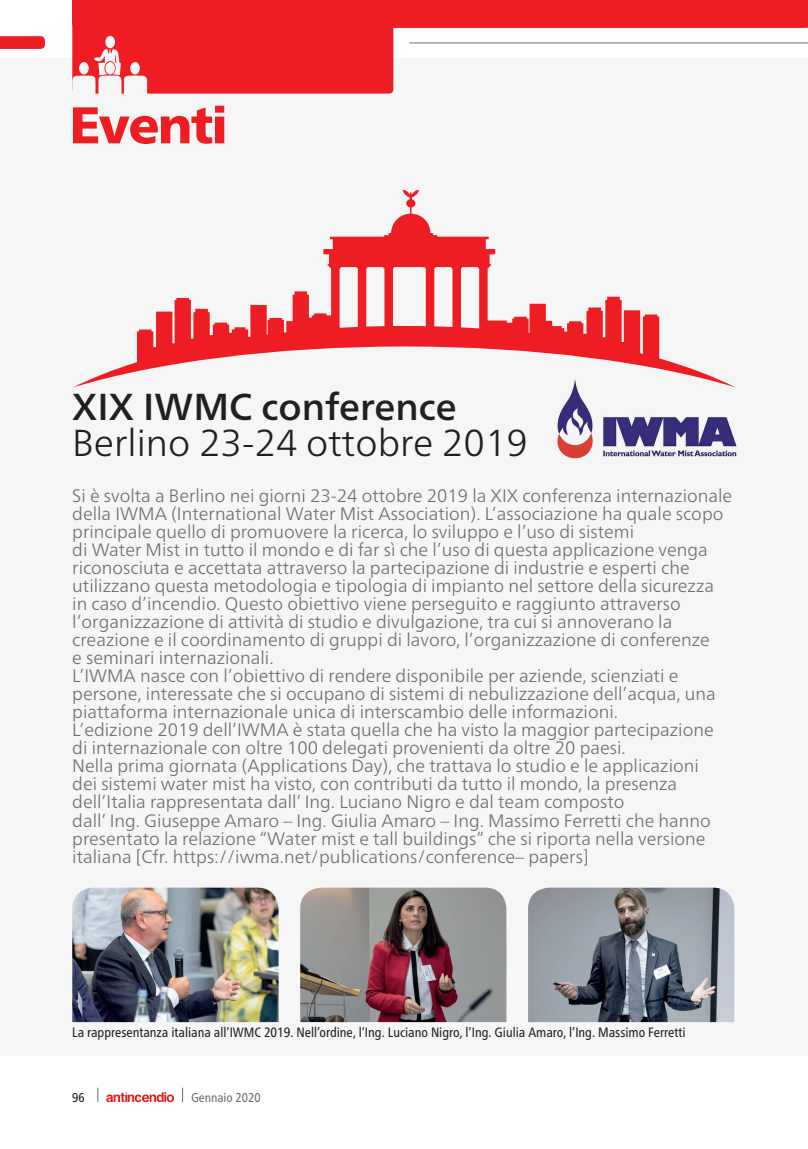
<style>
.page{position:relative;width:808px;height:1149px;background:#fff}
.page>*{position:absolute;margin:0;border:0;box-sizing:border-box;transform-origin:0 0}
.t1{font:300 37.5px "Frutiger Neue LT Pro";color:#231f20}
.t2{font:500 37.5px "Frutiger Neue LT Pro";color:#231f20}
.t3{font:300 18px/18px "Frutiger Neue LT Pro";color:#6c6d70}
.t4{font:condensed 13.5px "Frutiger Neue LT Pro";color:#231f20}
.t5{font:condensed 12.75px "Frutiger Neue LT Pro";color:#6c6d70}
.t6{font:condensed 12.75px "Frutiger Neue LT Pro";color:#231f20}
</style>
<div class="page">
<svg style="left:98px;top:1087px;width:1px;height:14px"></svg>
<svg style="left:182px;top:1087px;width:1px;height:14px"></svg>
<svg style="left:106px;top:1092px;width:68px;height:9px"></svg>
<div style="left:0;top:58px;width:808px;height:997px;background:#f6f6f7"></div>
<svg style="left:0;top:36px;width:45px;height:13px"></svg>
<svg style="left:73px;top:106px;width:151px;height:38px"></svg>
<svg style="left:72px;top:0;width:736px;height:94px"></svg>
<div style="left:105px;top:62px;width:10px;height:12px;background:#f6f6f7;border-radius:50%"></div>
<div style="left:105px;top:36px;width:10px;height:12px;background:#f6f6f7;border-radius:50%"></div>
<div style="left:130px;top:62px;width:10px;height:12px;background:#f6f6f7;border-radius:50%"></div>
<div style="left:79px;top:62px;width:10px;height:12px;background:#f6f6f7;border-radius:50%"></div>
<hr style="left:409px;top:43px;width:399px;height:1px;background:#6c6d70">
<svg style="left:74px;top:190px;width:639px;height:197px"></svg>
<img style="left:541px;top:377px;width:196px;height:82px">
<img style="left:72px;top:887px;width:207px;height:134px">
<img style="left:300px;top:887px;width:206px;height:134px">
<img style="left:528px;top:887px;width:206px;height:134px">
<h1 class="t2" style="left:72px;top:384px;width:386px">XIX IWMC conference</h1>
<h1 class="t1" style="left:72px;top:420px;width:457px">Berlino 23-24 ottobre 2019</h1>
<p class="t3" style="left:72px;top:486px;width:661px">Si è svolta a Berlino nei giorni 23-24 ottobre 2019 la XIX conferenza internazionale della IWMA (International Water Mist Association). L’associazione ha quale scopo principale quello di promuovere la ricerca, lo sviluppo e l’uso di sistemi<br>di Water Mist in tutto il mondo e di far sì che l’uso di questa applicazione venga riconosciuta e accettata attraverso la partecipazione di industrie e esperti che utilizzano questa metodologia e tipologia di impianto nel settore della sicurezza in caso d’incendio. Questo obiettivo viene perseguito e raggiunto attraverso l’organizzazione di attività di studio e divulgazione, tra cui si annoverano la creazione e il coordinamento di gruppi di lavoro, l’organizzazione di conferenze<br>e seminari internazionali.<br>L’IWMA nasce con l’obiettivo di rendere disponibile per aziende, scienziati e persone, interessate che si occupano di sistemi di nebulizzazione dell’acqua, una piattaforma internazionale unica di interscambio delle informazioni.<br>L’edizione 2019 dell’IWMA è stata quella che ha visto la maggior partecipazione di internazionale con oltre 100 delegati provenienti da oltre 20 paesi.<br>Nella prima giornata (Applications Day), che trattava lo studio e le applicazioni<br>dei sistemi water mist ha visto, con contributi da tutto il mondo, la presenza dell’Italia rappresentata dall’ Ing. Luciano Nigro e dal team composto<br>dall’ Ing. Giuseppe Amaro – Ing. Giulia Amaro – Ing. Massimo Ferretti che hanno presentato la relazione “Water mist e tall buildings” che si riporta nella versione italiana [Cfr. https://iwma.net/publications/conference– papers]</p>
<p class="t4" style="left:72px;top:1023px;width:615px">La rappresentanza italiana all’IWMC 2019. Nell’ordine, l’Ing. Luciano Nigro, l’Ing. Giulia Amaro, l’Ing. Massimo Ferretti</p>
<p class="t6" style="left:72px;top:1089px;width:14px">96</p>
<p class="t5" style="left:191px;top:1089px;width:71px">Gennaio 2020</p>
</div>
